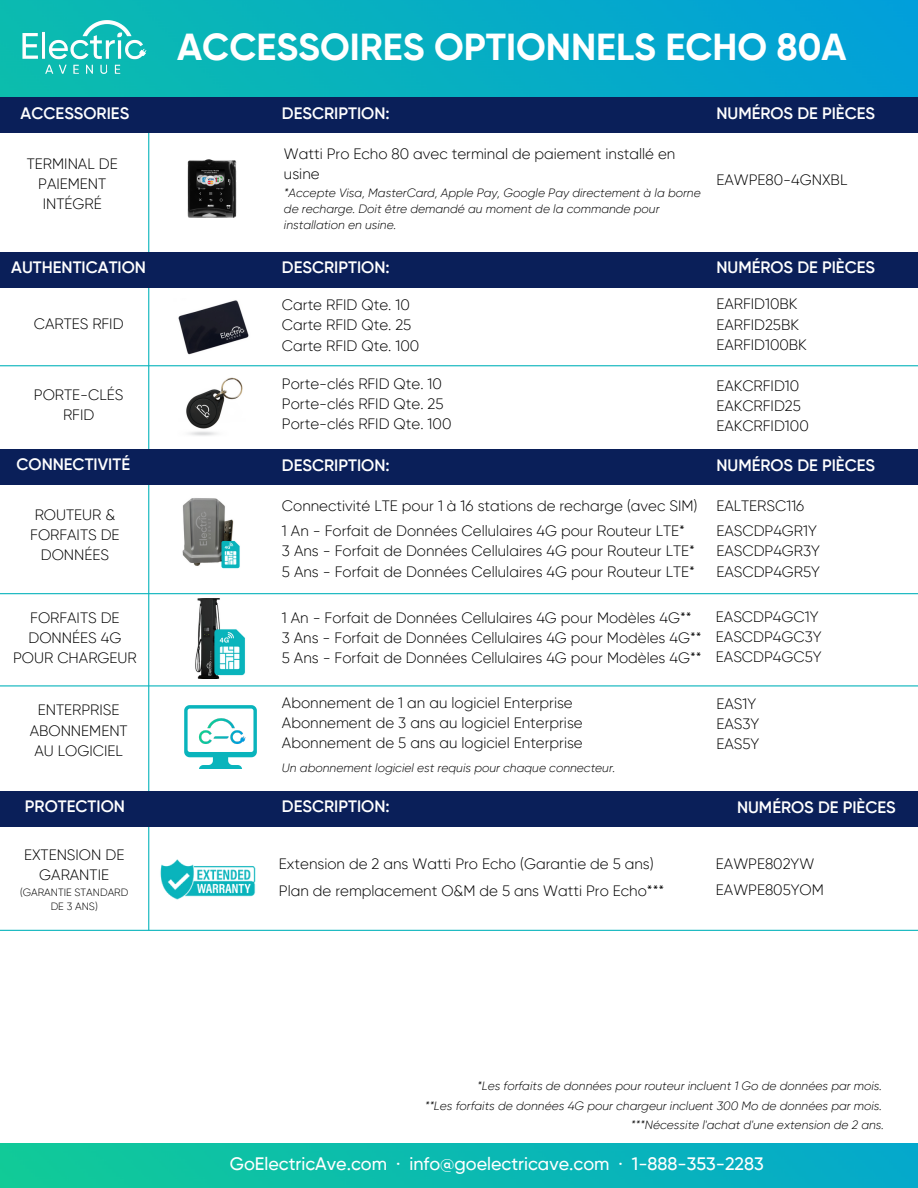
<style>
.page{position:relative;width:918px;height:1188px;background:#fff}
.page>*{position:absolute;margin:0;border:0;box-sizing:border-box;transform-origin:0 0}
.t1{font:700 37.5px "Gilroy";color:#fff}
.t2{font:500 18px "Gilroy";color:#fff}
.t3{font:600 16.5px "Gilroy";color:#fff}
.t4{font:300 15px/20.2px "Gilroy";color:#000}
.t5{font:italic 300 12px/16px "Gilroy";color:#000}
.t6{font:300 10.5px/14px "Gilroy";color:#000;text-align:center}
</style>
<div class="page">
<img style="left:0;top:0;width:918px;height:98px">
<img style="left:17px;top:18px;width:132px;height:59px">
<hr style="left:148px;top:125px;width:1px;height:805px;background:#09b4bc">
<div style="left:0;top:98px;width:918px;height:35px;background:#0a1f59"></div>
<svg style="left:184px;top:705px;width:73px;height:64px"></svg>
<div style="left:0;top:252px;width:918px;height:35px;background:#0a1f59"></div>
<div style="left:0;top:449px;width:918px;height:35px;background:#0a1f59"></div>
<hr style="left:0;top:365px;width:918px;height:1px;background:#09b4bc">
<img style="left:178px;top:300px;width:71px;height:55px">
<img style="left:186px;top:377px;width:57px;height:59px">
<img style="left:182px;top:498px;width:58px;height:71px">
<hr style="left:0;top:593px;width:918px;height:1px;background:#09b4bc">
<div style="left:0;top:791px;width:918px;height:36px;background:#0a1f59"></div>
<img style="left:160px;top:859px;width:96px;height:41px">
<img style="left:0;top:1143px;width:918px;height:45px">
<hr style="left:0;top:930px;width:918px;height:1px;background:#09b4bc">
<hr style="left:0;top:685px;width:918px;height:1px;background:#09b4bc">
<img style="left:195px;top:599px;width:50px;height:80px">
<img style="left:187px;top:159px;width:50px;height:59px">
<h2 class="t1" style="left:177px;top:31px;width:671px">ACCESSOIRES OPTIONNELS ECHO 80A</h2>
<h6 class="t3" style="left:21px;top:106px;width:110px">ACCESSORIES</h6>
<p class="t3" style="left:282px;top:106px;width:109px">DESCRIPTION:</p>
<h4 class="t3" style="left:716px;top:106px;width:160px">NUMÉROS DE PIÈCES</h4>
<h6 class="t4" style="left:27px;top:154px;width:92px;text-align:center">TERMINAL DE<br>PAIEMENT<br>INTÉGRÉ</h6>
<p class="t4" style="left:284px;top:145px;width:393px">Watti Pro Echo 80 avec terminal de paiement installé en usine</p>
<p class="t5" style="left:284px;top:186px;width:418px">*Accepte Visa, MasterCard, Apple Pay, Google Pay directement à la borne de recharge. Doit être demandé au moment de la commande pour installation en usine.</p>
<h6 class="t4" style="left:716px;top:171px;width:132px">EAWPE80-4GNXBL</h6>
<h5 class="t3" style="left:11px;top:260px;width:136px">AUTHENTICATION</h5>
<p class="t3" style="left:282px;top:260px;width:109px">DESCRIPTION:</p>
<h4 class="t3" style="left:716px;top:260px;width:160px">NUMÉROS DE PIÈCES</h4>
<h4 class="t4" style="left:34px;top:315px;width:91px">CARTES RFID</h4>
<p class="t4" style="left:34px;top:385px;width:91px;text-align:center">PORTE-CLÉS<br>RFID</p>
<p class="t4" style="left:282px;top:296px;width:139px">Carte RFID Qte. 10<br>Carte RFID Qte. 25<br>Carte RFID Qte. 100</p>
<h4 class="t4" style="left:282px;top:374px;width:171px">Porte-clés RFID Qte. 10<br>Porte-clés RFID Qte. 25<br>Porte-clés RFID Qte. 100</h4>
<h6 class="t4" style="left:716px;top:295px;width:92px">EARFID10BK<br>EARFID25BK<br>EARFID100BK</h6>
<h2 class="t4" style="left:716px;top:376px;width:94px">EAKCRFID10<br>EAKCRFID25<br>EAKCRFID100</h2>
<h2 class="t3" style="left:16px;top:457px;width:115px">CONNECTIVITÉ</h2>
<h2 class="t3" style="left:282px;top:458px;width:109px">DESCRIPTION:</h2>
<p class="t3" style="left:716px;top:458px;width:160px">NUMÉROS DE PIÈCES</p>
<h2 class="t4" style="left:30px;top:505px;width:91px;text-align:center">ROUTEUR &amp;<br>FORFAITS DE<br>DONNÉES</h2>
<h5 class="t4" style="left:282px;top:496px;width:417px">Connectivité LTE pour 1 à 16 stations de recharge (avec SIM)</h5>
<p class="t4" style="left:716px;top:496px;width:89px">EALTERSC116</p>
<h4 class="t4" style="left:716px;top:522px;width:105px">EASCDP4GR1Y<br>EASCDP4GR3Y<br>EASCDP4GR5Y</h4>
<h4 class="t4" style="left:282px;top:522px;width:414px">1 An - Forfait de Données Cellulaires 4G pour Routeur LTE*<br>3 Ans - Forfait de Données Cellulaires 4G pour Routeur LTE*<br>5 Ans - Forfait de Données Cellulaires 4G pour Routeur LTE*</h4>
<h5 class="t4" style="left:13px;top:609px;width:125px;text-align:center">FORFAITS DE<br>DONNÉES 4G<br>POUR CHARGEUR</h5>
<h5 class="t4" style="left:282px;top:609px;width:421px">1 An - Forfait de Données Cellulaires 4G pour Modèles 4G**<br>3 Ans - Forfait de Données Cellulaires 4G pour Modèles 4G**<br>5 Ans - Forfait de Données Cellulaires 4G pour Modèles 4G**</h5>
<h5 class="t4" style="left:716px;top:608px;width:107px">EASCDP4GC1Y<br>EASCDP4GC3Y<br>EASCDP4GC5Y</h5>
<h2 class="t4" style="left:30px;top:701px;width:100px;text-align:center">ENTERPRISE<br>ABONNEMENT<br>AU LOGICIEL</h2>
<h4 class="t4" style="left:282px;top:694px;width:302px">Abonnement de 1 an au logiciel Enterprise<br>Abonnement de 3 ans au logiciel Enterprise<br>Abonnement de 5 ans au logiciel Enterprise</h4>
<h2 class="t4" style="left:716px;top:694px;width:44px">EAS1Y<br>EAS3Y<br>EAS5Y</h2>
<h2 class="t5" style="left:282px;top:761px;width:335px">Un abonnement logiciel est requis pour chaque connecteur.</h2>
<h4 class="t3" style="left:25px;top:799px;width:102px">PROTECTION</h4>
<h4 class="t3" style="left:282px;top:799px;width:109px">DESCRIPTION:</h4>
<h5 class="t3" style="left:737px;top:800px;width:160px">NUMÉROS DE PIÈCES</h5>
<h4 class="t4" style="left:24px;top:846px;width:102px;text-align:center">EXTENSION DE<br>GARANTIE</h4>
<p class="t6" style="left:20px;top:886px;width:110px">(GARANTIE STANDARD<br>DE 3 ANS)</p>
<h5 class="t4" style="left:279px;top:855px;width:376px">Extension de 2 ans Watti Pro Echo (Garantie de 5 ans)</h5>
<h4 class="t4" style="left:279px;top:882px;width:387px">Plan de remplacement O&amp;M de 5 ans Watti Pro Echo***</h4>
<h4 class="t4" style="left:716px;top:854px;width:100px">EAWPE802YW</h4>
<p class="t4" style="left:716px;top:881px;width:109px">EAWPE805YOM</p>
<h2 class="t5" style="left:477px;top:1079px;width:407px">*Les forfaits de données pour routeur incluent 1 Go de données par mois.</h2>
<p class="t5" style="left:425px;top:1098px;width:459px">**Les forfaits de données 4G pour chargeur incluent 300 Mo de données par mois.</p>
<h2 class="t5" style="left:631px;top:1118px;width:255px">***Nécessite l'achat d'une extension de 2 ans.</h2>
<h4 class="t2" style="left:230px;top:1156px;width:535px">GoElectricAve.com · info@goelectricave.com · 1-888-353-2283</h4>
</div>
